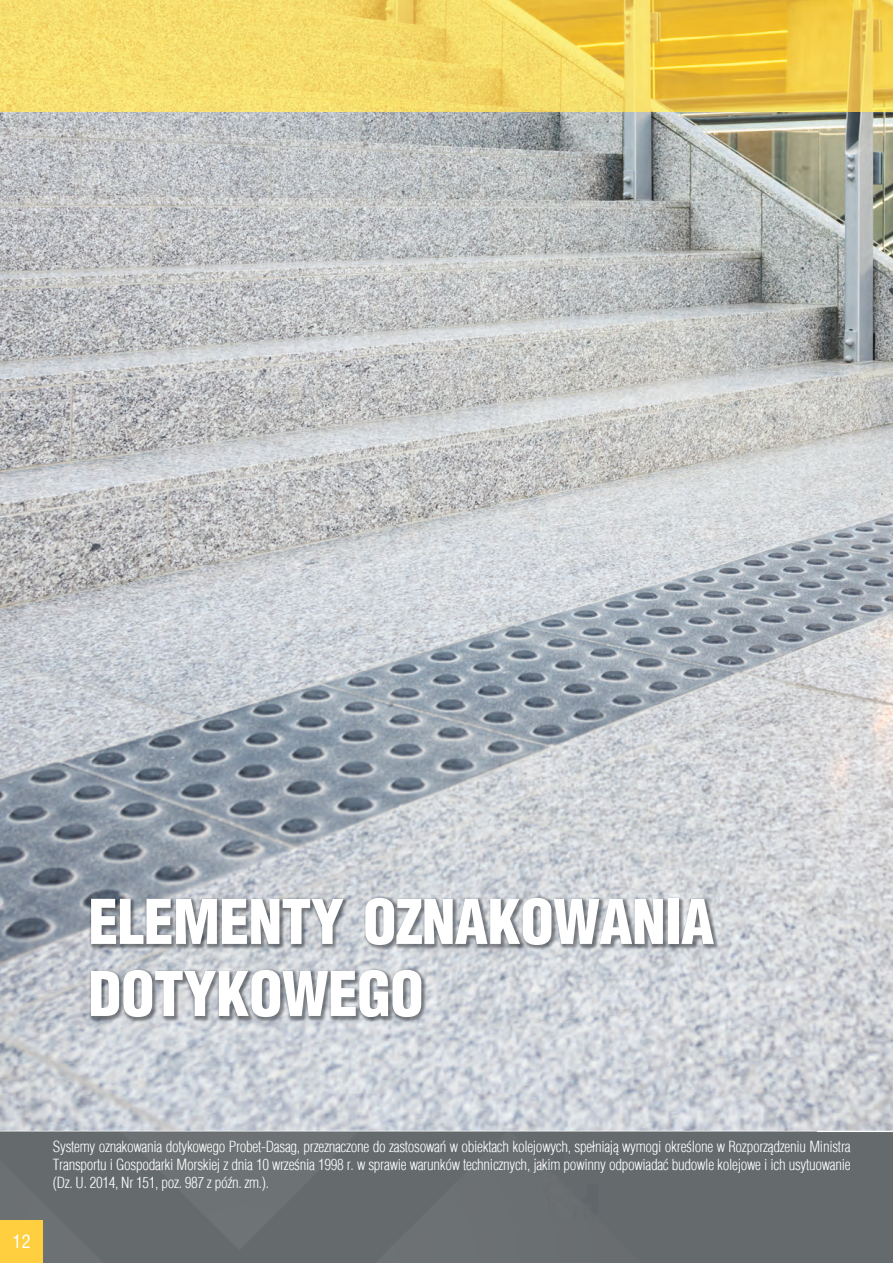
<style>
.page{position:relative;width:893px;height:1263px;background:#fff}
.page>*{position:absolute;margin:0;border:0;box-sizing:border-box;transform-origin:0 0}
.t1{font:900 60px/72px "Switzerland Cond";letter-spacing:-.01em;color:#fff}
.t2{font:18px "Switzerland Condensed";color:#fff}
.t3{font:300 15px/18px "Switzerland Cond";letter-spacing:-.02em;color:#fff;text-align:justify}
</style>
<div class="page">
<div style="left:0;top:1130px;width:892px;height:132px;background:#656a6d"></div>
<div style="left:0;top:1220px;width:42px;height:42px;background:#ffcf3f"></div>
<img style="left:0;top:0;width:892px;height:1130px">
<img style="left:89px;top:895px;width:630px;height:127px">
<h1 class="t1" style="left:88px;top:884px;width:627px">ELEMENTY OZNAKOWANIA<br>DOTYKOWEGO</h1>
<p class="t2" style="left:13px;top:1231px;width:19px">12</p>
<p class="t3" style="left:53px;top:1136px;width:799px">Systemy oznakowania dotykowego Probet-Dasag, przeznaczone do zastosowań w obiektach kolejowych, spełniają wymogi określone w Rozporządzeniu Ministra Transportu i Gospodarki Morskiej z dnia 10 września 1998 r. w sprawie warunków technicznych, jakim powinny odpowiadać budowle kolejowe i ich usytuowanie (Dz. U. 2014, Nr 151, poz. 987 z późn. zm.).</p>
</div>
